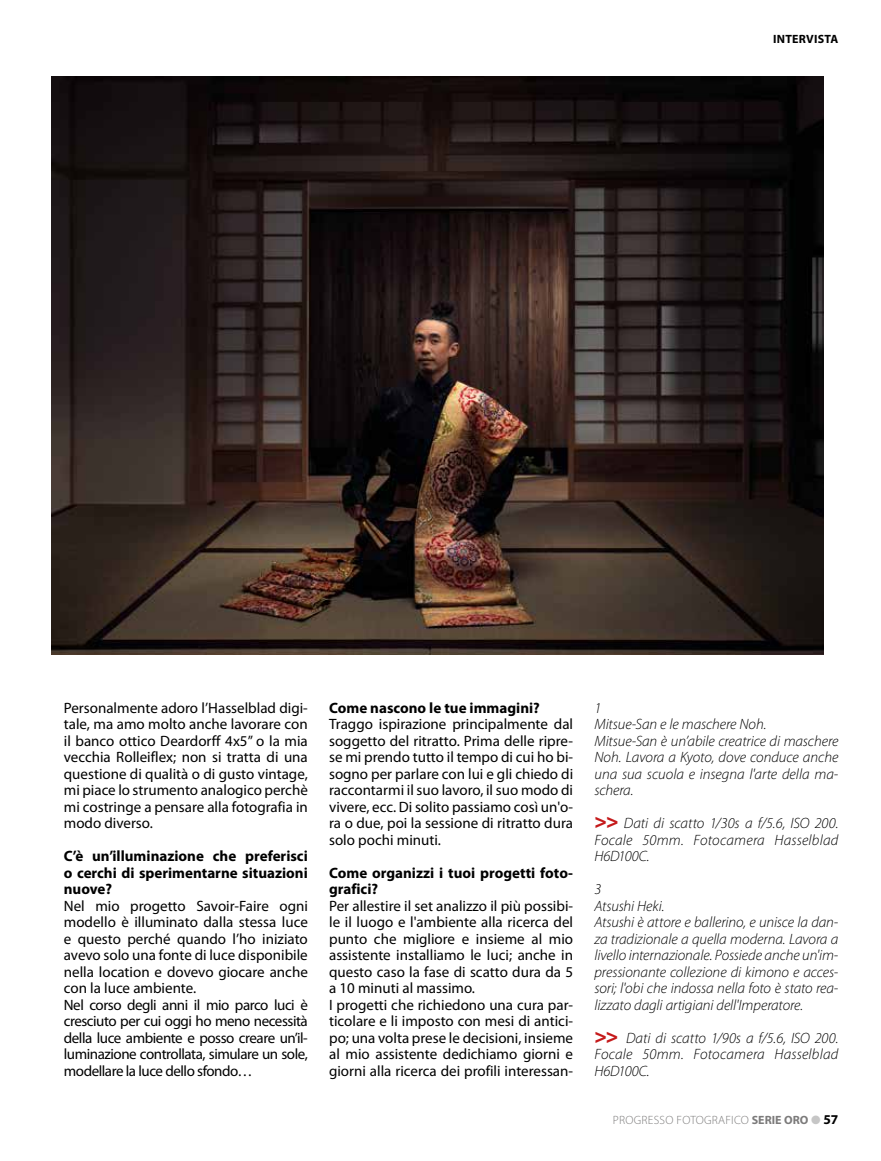
<style>
.page{position:relative;width:881px;height:1161px;background:#fff}
.page>*{position:absolute;margin:0;border:0;box-sizing:border-box;transform-origin:0 0}
.t1{font:15px/16.5px "Myriad Pro";color:#000;text-align:justify}
.t2{font:italic 300 15px/16.5px "Myriad Pro";letter-spacing:-.005em;color:#000}
.t3{font:700 15px/16.5px "Myriad Pro";color:#000;text-align:justify}
.t4{font:300 12px "Myriad Pro";letter-spacing:.02em;color:#7c7b7b}
.t5{font:700 12px "Myriad Pro";letter-spacing:.02em;color:#000}
.s1{font-weight:900;font-style:normal;font-size:21px;color:#c51a1b}
.s2{font-weight:700}
.s3{font-weight:700;font-size:13.5px;color:#000}
</style>
<div class="page">
<img style="left:52px;top:77px;width:771px;height:578px">
<p class="t5" style="left:773px;top:31px;width:67px">INTERVISTA</p>
<p class="t1" style="left:64px;top:699px;width:245px">Personalmente adoro l’Hasselblad digi&shy;tale, ma amo molto anche lavorare con il banco ottico Deardorff 4x5” o la mia vecchia Rolleiflex; non si tratta di una questione di qualità o di gusto vintage, mi piace lo strumento analogico perchè mi costringe a pensare alla fotografia in modo diverso.</p>
<p class="t3" style="left:64px;top:847px;width:245px">C’è un’illuminazione che preferisci o cerchi di sperimentarne situazioni nuove?</p>
<p class="t1" style="left:64px;top:897px;width:245px;text-align:left">Nel mio progetto Savoir-Faire ogni modello è illuminato dalla stessa luce e questo perché quando l’ho iniziato avevo solo una fonte di luce disponibile nella location e dovevo giocare anche con la luce ambiente.<br>Nel corso degli anni il mio parco luci è cresciuto per cui oggi ho meno necessità della luce ambiente e posso creare un’il&shy;luminazione controllata, simulare un sole, modellare la luce dello sfondo…</p>
<p class="t3" style="left:329px;top:699px;width:212px">Come nascono le tue immagini?</p>
<p class="t1" style="left:329px;top:716px;width:245px">Traggo ispirazione principalmente dal soggetto del ritratto. Prima delle ripre&shy;se mi prendo tutto il tempo di cui ho bi&shy;sogno per parlare con lui e gli chiedo di raccontarmi il suo lavoro, il suo modo di vivere, ecc. Di solito passiamo così un'o&shy;ra o due, poi la sessione di ritratto dura solo pochi minuti.</p>
<p class="t3" style="left:329px;top:864px;width:245px">Come organizzi i tuoi progetti foto&shy;grafici?</p>
<p class="t1" style="left:329px;top:897px;width:245px;text-align:left">Per allestire il set analizzo il più possibi&shy;le il luogo e l'ambiente alla ricerca del punto che migliore e insieme al mio assistente installiamo le luci; anche in questo caso la fase di scatto dura da 5 a 10 minuti al massimo.<br>I progetti che richiedono una cura par&shy;ticolare e li imposto con mesi di antici&shy;po; una volta prese le decisioni, insieme al mio assistente dedichiamo giorni e giorni alla ricerca dei profili interessan-</p>
<p class="t2" style="left:594px;top:699px;width:245px">1<br>Mitsue-San e le maschere Noh.<br>Mitsue-San è un’abile creatrice di maschere<br>Noh. Lavora a Kyoto, dove conduce anche una sua scuola e insegna l'arte della ma&shy;schera.</p>
<p class="t2" style="left:594px;top:815px;width:245px;text-align:justify"><span class="s1">&gt;&gt;</span> Dati di scatto 1/30s a f/5.6, ISO 200.<br>Focale 50mm. Fotocamera Hasselblad H6D100C.</p>
<p class="t2" style="left:594px;top:881px;width:245px">3<br>Atsushi Heki.<br>Atsushi è attore e ballerino, e unisce la dan&shy;za tradizionale a quella moderna. Lavora a livello internazionale. Possiede anche un'im&shy;pressionante collezione di kimono e acces&shy;sori; l'obi che indossa nella foto è stato rea&shy;lizzato dagli artigiani dell'Imperatore.</p>
<p class="t2" style="left:594px;top:1029px;width:245px;text-align:justify"><span class="s1">&gt;&gt;</span> Dati di scatto 1/90s a f/5.6, ISO 200.<br>Focale 50mm. Fotocamera Hasselblad H6D100C.</p>
<p class="t4" style="left:612px;top:1113px;width:227px">PROGRESSO FOTOGRAFICO <span class="s2">SERIE ORO</span> <span class="s3">57</span></p>
</div>
